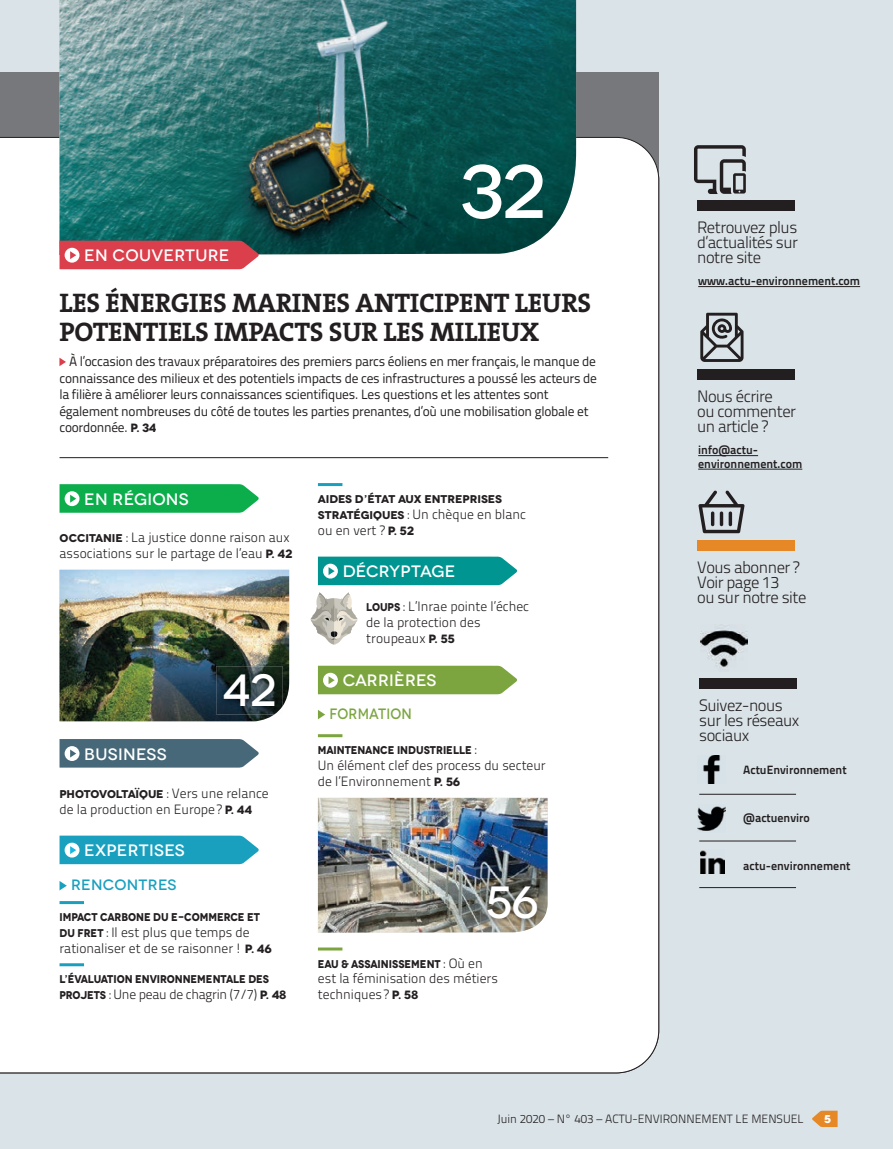
<style>
.page{position:relative;width:893px;height:1149px;background:#fff}
.page>*{position:absolute;margin:0;border:0;box-sizing:border-box;transform-origin:0 0}
.t1{font:500 75px "Novecentowide";color:#fff}
.t2{font:500 45px "Novecentowide";color:#fff}
.t3{font:700 27px/29.2px "The Serif";letter-spacing:-.01em;color:#231f20}
.t4{font:300 16.5px/15px "Titillium Text 22 L";letter-spacing:-.03em;color:#231f20}
.t5{font:500 16.5px "Novecentowide";letter-spacing:.02em;color:#fff}
.t6{font:500 16.5px "Novecentowide";letter-spacing:-.005em;color:#fff}
.t7{font:500 15px "Novecentowide";letter-spacing:.02em;color:#1aa0bf}
.t8{font:500 15px "Novecentowide";letter-spacing:.01em;color:#7ca540;scale:.9 1}
.t9{font:300 13.5px/15.8px "Titillium Text 22 L";color:#231f20}
.t10{font:13.5px/16.5px "Titillium Text 22 L";letter-spacing:-.02em;color:#231f20}
.t11{font:300 13.5px "Titillium Text 22 L";letter-spacing:-.02em;color:#231f20}
.t12{font:700 12px/13.5px "Titillium Text 22 L";color:#231f20}
.t13{font:300 12px "Titillium Text 22 L";color:#231f20}
.t14{font:700 11.25px "Novecentowide";color:#231f20;scale:.9 1}
.t15{font:700 11.25px "Novecentowide";color:#231f20}
.t16{font:700 10.65px "Avant Garde";color:#fff;scale:1.05 1}
.s1{font-family:"Novecentowide";font-weight:700;font-size:12px}
.s2{font-family:"Novecentowide";font-weight:700;font-size:11.25px}
.s3{font-family:"Titillium Text 22 L";font-weight:300;font-size:13.5px}
</style>
<div class="page">
<div style="left:0;top:0;width:893px;height:1148px;background:#dae3e8"></div>
<svg style="left:812px;top:1110px;width:26px;height:16px"></svg>
<div style="left:0;top:72px;width:659px;height:105px;background:#76787b"></div>
<div style="left:0;top:137px;width:659px;height:935px;background:#fff"></div>
<svg style="left:697px;top:200px;width:98px;height:10px"></svg>
<hr style="left:698px;top:286px;width:162px;height:1px;background:#231f20">
<svg style="left:694px;top:145px;width:52px;height:49px"></svg>
<svg style="left:697px;top:540px;width:98px;height:10px"></svg>
<svg style="left:698px;top:490px;width:46px;height:43px"></svg>
<hr style="left:720px;top:511px;width:3px;height:15px;background:#231f20;border-radius:2px">
<hr style="left:729px;top:511px;width:3px;height:15px;background:#231f20;border-radius:2px">
<hr style="left:711px;top:511px;width:3px;height:15px;background:#231f20;border-radius:2px">
<svg style="left:697px;top:369px;width:98px;height:10px"></svg>
<hr style="left:698px;top:455px;width:60px;height:1px;background:#231f20">
<hr style="left:698px;top:468px;width:104px;height:1px;background:#231f20">
<svg style="left:700px;top:312px;width:43px;height:50px"></svg>
<svg style="left:699px;top:678px;width:98px;height:10px"></svg>
<img style="left:703px;top:755px;width:18px;height:28px">
<img style="left:698px;top:806px;width:27px;height:25px">
<img style="left:700px;top:850px;width:24px;height:23px">
<img style="left:701px;top:630px;width:46px;height:38px">
<hr style="left:699px;top:793px;width:97px;height:1px;background:#231f20">
<hr style="left:699px;top:840px;width:97px;height:1px;background:#231f20">
<hr style="left:699px;top:886px;width:97px;height:1px;background:#231f20">
<svg style="left:59px;top:357px;width:7px;height:9px"></svg>
<hr style="left:60px;top:457px;width:548px;height:1px;background:#231f20">
<hr style="left:60px;top:900px;width:24px;height:3px;background:#1aa0bf">
<hr style="left:60px;top:962px;width:24px;height:3px;background:#1aa0bf">
<svg style="left:60px;top:484px;width:200px;height:28px"></svg>
<img style="left:60px;top:569px;width:229px;height:152px">
<img style="left:216px;top:666px;width:67px;height:48px">
<svg style="left:60px;top:738px;width:200px;height:29px"></svg>
<svg style="left:60px;top:835px;width:200px;height:28px"></svg>
<svg style="left:60px;top:880px;width:7px;height:10px"></svg>
<hr style="left:318px;top:483px;width:24px;height:3px;background:#1aa0bf">
<hr style="left:318px;top:734px;width:24px;height:3px;background:#7ca540">
<hr style="left:318px;top:947px;width:24px;height:3px;background:#7ca540">
<svg style="left:318px;top:556px;width:200px;height:29px"></svg>
<svg style="left:318px;top:665px;width:200px;height:29px"></svg>
<svg style="left:318px;top:709px;width:7px;height:10px"></svg>
<img style="left:318px;top:797px;width:230px;height:135px">
<img style="left:480px;top:877px;width:65px;height:48px">
<img style="left:60px;top:0;width:516px;height:255px">
<svg style="left:60px;top:240px;width:200px;height:29px"></svg>
<svg style="left:310px;top:592px;width:48px;height:52px"></svg>
<p class="t5" style="left:84px;top:245px;width:147px">EN COUVERTURE</p>
<h1 class="t1" style="left:459px;top:147px;width:88px">32</h1>
<h3 class="t3" style="left:59px;top:287px;width:533px">LES ÉNERGIES MARINES ANTICIPENT LEURS<br>POTENTIELS IMPACTS SUR LES MILIEUX</h3>
<p class="t10" style="left:59px;top:352px;width:539px;text-indent:10px">À l’occasion des travaux préparatoires des premiers parcs éoliens en mer français, le manque de connaissance des milieux et des potentiels impacts de ces infrastructures a poussé les acteurs de la filière à améliorer leurs connaissances scientifiques. Les questions et les attentes sont également nombreuses du côté de toutes les parties prenantes, d’où une mobilisation globale et coordonnée. <span class="s1">p. 34</span></p>
<p class="t5" style="left:84px;top:489px;width:106px">EN RÉGIONS</p>
<p class="t9" style="left:60px;top:528px;width:234px"><span class="s2">OCCITANIE</span> : La justice donne raison aux associations sur le partage de l’eau <span class="s1">P. 42</span></p>
<h2 class="t2" style="left:222px;top:663px;width:56px">42</h2>
<p class="t5" style="left:84px;top:743px;width:84px">BUSINESS</p>
<p class="t9" style="left:60px;top:784px;width:211px"><span class="s2">PHOTOVOLTAÏQUE</span> : Vers une relance de la production en Europe ? <span class="s1">P. 44</span></p>
<p class="t5" style="left:84px;top:840px;width:102px">EXPERTISES</p>
<p class="t7" style="left:71px;top:875px;width:107px">RENCONTRES</p>
<p class="t14" style="left:60px;top:909px;width:224px">IMPACT CARBONE DU E-COMMERCE ET</p>
<p class="t9" style="left:60px;top:923px;width:214px"><span class="s2">DU FRET</span> : Il est plus que temps de rationaliser et de se raisonner ! <span class="s1">P. 46</span></p>
<p class="t14" style="left:60px;top:971px;width:234px">L’ÉVALUATION ENVIRONNEMENTALE DES</p>
<p class="t11" style="left:60px;top:984px;width:228px"><span class="s2">PROJETS</span> : Une peau de chagrin (7/7) <span class="s1">P. 48</span></p>
<p class="t15" style="left:318px;top:492px;width:186px">AIDES D’ÉTAT AUX ENTREPRISES</p>
<p class="t9" style="left:318px;top:505px;width:210px"><span class="s2">STRATÉGIQUES</span> : Un chèque en blanc ou en vert ? <span class="s1">P. 52</span></p>
<p class="t6" style="left:343px;top:561px;width:114px">DÉCRYPTAGE</p>
<p class="t9" style="left:366px;top:598px;width:164px"><span class="s2">LOUPS</span> : L’Inrae pointe l’échec de la protection des troupeaux <span class="s1">P. 55</span></p>
<p class="t5" style="left:343px;top:670px;width:95px">CARRIÈRES</p>
<p class="t8" style="left:329px;top:704px;width:93px">FORMATION</p>
<p class="t14" style="left:318px;top:743px;width:178px">MAINTENANCE INDUSTRIELLE <span class="s3">:</span></p>
<p class="t9" style="left:318px;top:756px;width:229px">Un élément clef des process du secteur de l’Environnement <span class="s1">P. 56</span></p>
<h2 class="t2" style="left:485px;top:874px;width:54px">56</h2>
<p class="t14" style="left:318px;top:956px;width:185px">EAU &amp; ASSAINISSEMENT <span class="s3">: Où en</span></p>
<p class="t9" style="left:318px;top:969px;width:181px">est la féminisation des métiers techniques ? <span class="s1">P. 58</span></p>
<p class="t4" style="left:697px;top:219px;width:102px;text-align:justify">Retrouvez plus d’actualités sur notre site</p>
<p class="t12" style="left:698px;top:273px;width:163px">www.actu-environnement.com</p>
<p class="t4" style="left:697px;top:387px;width:100px">Nous écrire<br>ou commenter un article ?</p>
<p class="t12" style="left:698px;top:442px;width:106px">info@actu&shy;environnement.com</p>
<p class="t4" style="left:697px;top:559px;width:111px">Vous abonner ?<br>Voir page 13<br>ou sur notre site</p>
<p class="t4" style="left:699px;top:697px;width:102px">Suivez-nous sur les réseaux sociaux</p>
<p class="t12" style="left:743px;top:762px;width:105px">ActuEnvironnement</p>
<p class="t12" style="left:743px;top:809px;width:68px">@actuenviro</p>
<p class="t12" style="left:743px;top:857px;width:109px">actu-environnement</p>
<p class="t13" style="left:497px;top:1109px;width:308px">Juin 2020 – N° 403 – ACTU-ENVIRONNEMENT LE MENSUEL</p>
<p class="t16" style="left:824px;top:1111px;width:8px">5</p>
</div>
